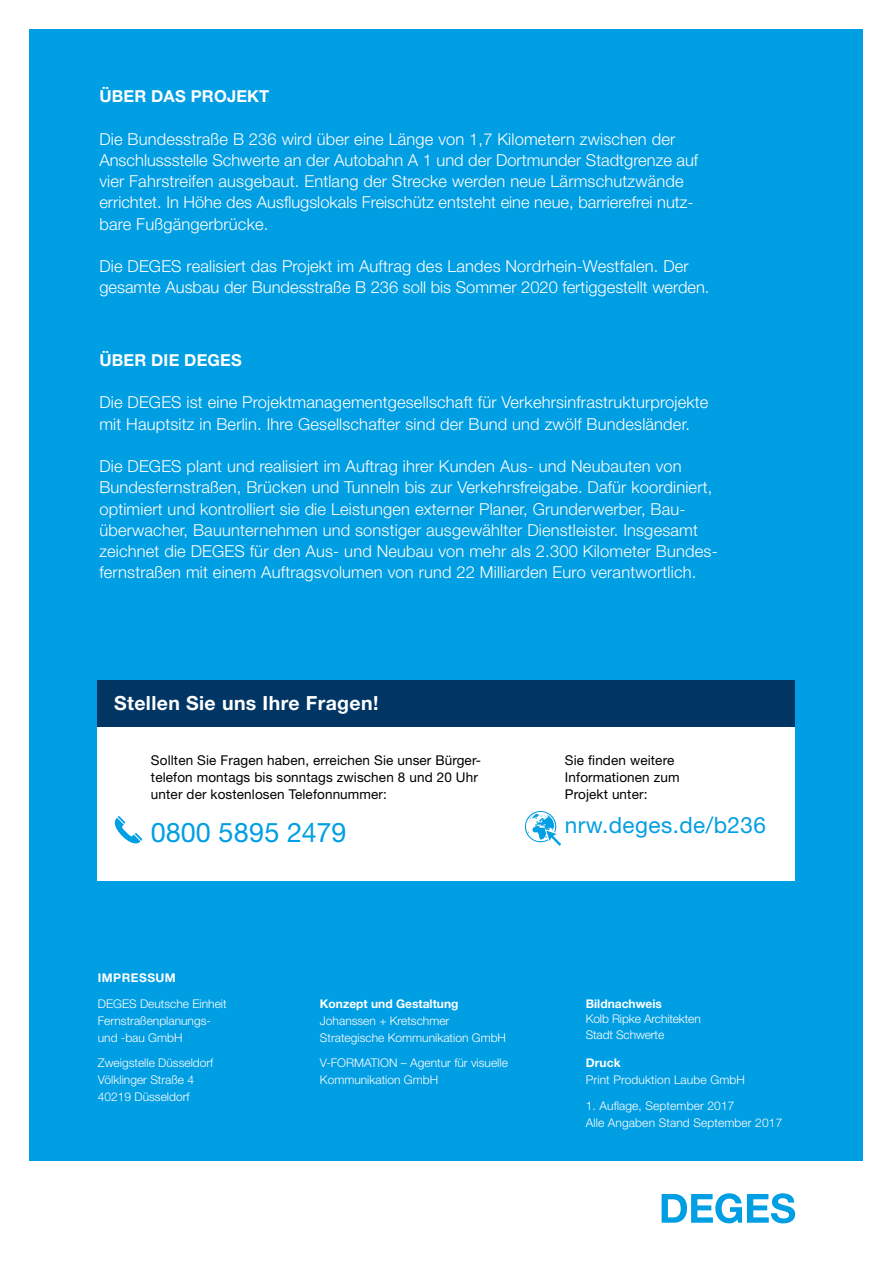
<style>
.page{position:relative;width:893px;height:1263px;background:#fff}
.page>*{position:absolute;margin:0;border:0;box-sizing:border-box;transform-origin:0 0}
.t1{font:27px "Helvetica Neue LT Std";color:#009ee3}
.t2{font:22.5px "Helvetica Neue LT Std";letter-spacing:.02em;color:#009ee3}
.t3{font:700 19.5px "Helvetica Neue LT Std";letter-spacing:.02em;color:#fff}
.t4{font:300 16.5px/21.3px "Helvetica Neue LT Std";letter-spacing:.01em;color:#fff}
.t5{font:700 16.5px "Helvetica Neue LT Std";letter-spacing:.01em;color:#fff}
.t6{font:13.5px/17px "Helvetica Neue LT Std";letter-spacing:.01em;color:#000}
.t7{font:300 12px/17px "Helvetica Neue LT Std";color:#fff}
.t8{font:700 12px "Helvetica Neue LT Std";color:#fff}
.t9{font:700 12px "Helvetica Neue LT Std";letter-spacing:.04em;color:#fff}
</style>
<div class="page">
<div style="left:30px;top:30px;width:833px;height:1131px;background:#009ee3"></div>
<svg style="left:662px;top:1193px;width:133px;height:30px"></svg>
<div style="left:98px;top:680px;width:697px;height:200px;background:#fff"></div>
<div style="left:98px;top:680px;width:697px;height:47px;background:#003564"></div>
<svg style="left:114px;top:816px;width:28px;height:28px"></svg>
<div style="left:525px;top:811px;width:31px;height:31px;border:1px solid #009ee3;border-radius:50%"></div>
<div style="left:526px;top:812px;width:29px;height:29px;border:1px solid #fff;border-radius:50%"></div>
<svg style="left:525px;top:813px;width:37px;height:34px"></svg>
<p class="t5" style="left:99px;top:86px;width:171px">ÜBER DAS PROJEKT</p>
<p class="t4" style="left:99px;top:128px;width:600px">Die Bundesstraße B 236 wird über eine Länge von 1,7 Kilometern zwischen der Anschlussstelle Schwerte an der Autobahn A 1 und der Dortmunder Stadtgrenze auf vier Fahrstreifen ausgebaut. Entlang der Strecke werden neue Lärmschutzwände errichtet. In Höhe des Ausflugslokals Freischütz entsteht eine neue, barrierefrei nutz&shy;bare Fußgängerbrücke.</p>
<p class="t4" style="left:99px;top:255px;width:591px">Die DEGES realisiert das Projekt im Auftrag des Landes Nordrhein-Westfalen. Der</p>
<p class="t4" style="left:99px;top:277px;width:612px">gesamte Ausbau der Bundesstraße B 236 soll bis Sommer 2020 fertiggestellt werden.</p>
<p class="t5" style="left:99px;top:350px;width:144px">ÜBER DIE DEGES</p>
<p class="t4" style="left:99px;top:391px;width:611px">Die DEGES ist eine Projektmanagementgesellschaft für Verkehrsinfrastrukturprojekte</p>
<p class="t4" style="left:99px;top:413px;width:592px">mit Hauptsitz in Berlin. Ihre Gesellschafter sind der Bund und zwölf Bundesländer.</p>
<p class="t4" style="left:99px;top:455px;width:584px">Die DEGES plant und realisiert im Auftrag ihrer Kunden Aus- und Neubauten von</p>
<p class="t4" style="left:99px;top:476px;width:618px">Bundesfernstraßen, Brücken und Tunneln bis zur Verkehrsfreigabe. Dafür koordiniert, optimiert und kontrolliert sie die Leistungen externer Planer, Grunderwerber, Bau&shy;überwacher, Bauunternehmen und sonstiger ausgewählter Dienstleister. Insgesamt zeichnet die DEGES für den Aus- und Neubau von mehr als 2.300 Kilometer Bundes&shy;fernstraßen mit einem Auftragsvolumen von rund 22 Milliarden Euro verantwortlich.</p>
<p class="t3" style="left:114px;top:691px;width:266px">Stellen Sie uns Ihre Fragen!</p>
<p class="t6" style="left:151px;top:752px;width:332px">Sollten Sie Fragen haben, erreichen Sie unser Bürger&shy;telefon montags bis sonntags zwischen 8 und 20 Uhr unter der kostenlosen Telefonnummer:</p>
<p class="t1" style="left:151px;top:816px;width:197px">0800 5895 2479</p>
<p class="t9" style="left:98px;top:971px;width:80px">IMPRESSUM</p>
<p class="t7" style="left:98px;top:995px;width:130px">DEGES Deutsche Einheit<br>Fernstraßenplanungs&shy;und -bau GmbH</p>
<p class="t7" style="left:98px;top:1054px;width:117px">Zweigstelle Düsseldorf<br>Völklinger Straße 4</p>
<p class="t7" style="left:98px;top:1088px;width:93px">40219 Düsseldorf</p>
<p class="t8" style="left:320px;top:996px;width:140px">Konzept und Gestaltung</p>
<p class="t7" style="left:320px;top:1012px;width:188px">Johanssen + Kretschmer<br>Strategische Kommunikation GmbH</p>
<p class="t7" style="left:320px;top:1054px;width:189px">V-FORMATION – Agentur für visuelle<br>Kommunikation GmbH</p>
<p class="t6" style="left:565px;top:752px;width:111px">Sie finden weitere</p>
<p class="t6" style="left:565px;top:769px;width:116px">Informationen zum</p>
<p class="t6" style="left:565px;top:786px;width:84px">Projekt unter:</p>
<p class="t2" style="left:565px;top:812px;width:202px">nrw.deges.de/b236</p>
<p class="t8" style="left:586px;top:996px;width:78px">Bildnachweis</p>
<p class="t7" style="left:586px;top:1010px;width:117px">Kolb Ripke Architekten</p>
<p class="t7" style="left:586px;top:1026px;width:80px">Stadt Schwerte</p>
<p class="t8" style="left:586px;top:1056px;width:36px">Druck</p>
<p class="t7" style="left:586px;top:1071px;width:161px">Print Produktion Laube GmbH</p>
<p class="t7" style="left:586px;top:1097px;width:150px">1. Auflage, September 2017</p>
<p class="t7" style="left:586px;top:1114px;width:198px">Alle Angaben Stand September 2017</p>
</div>
